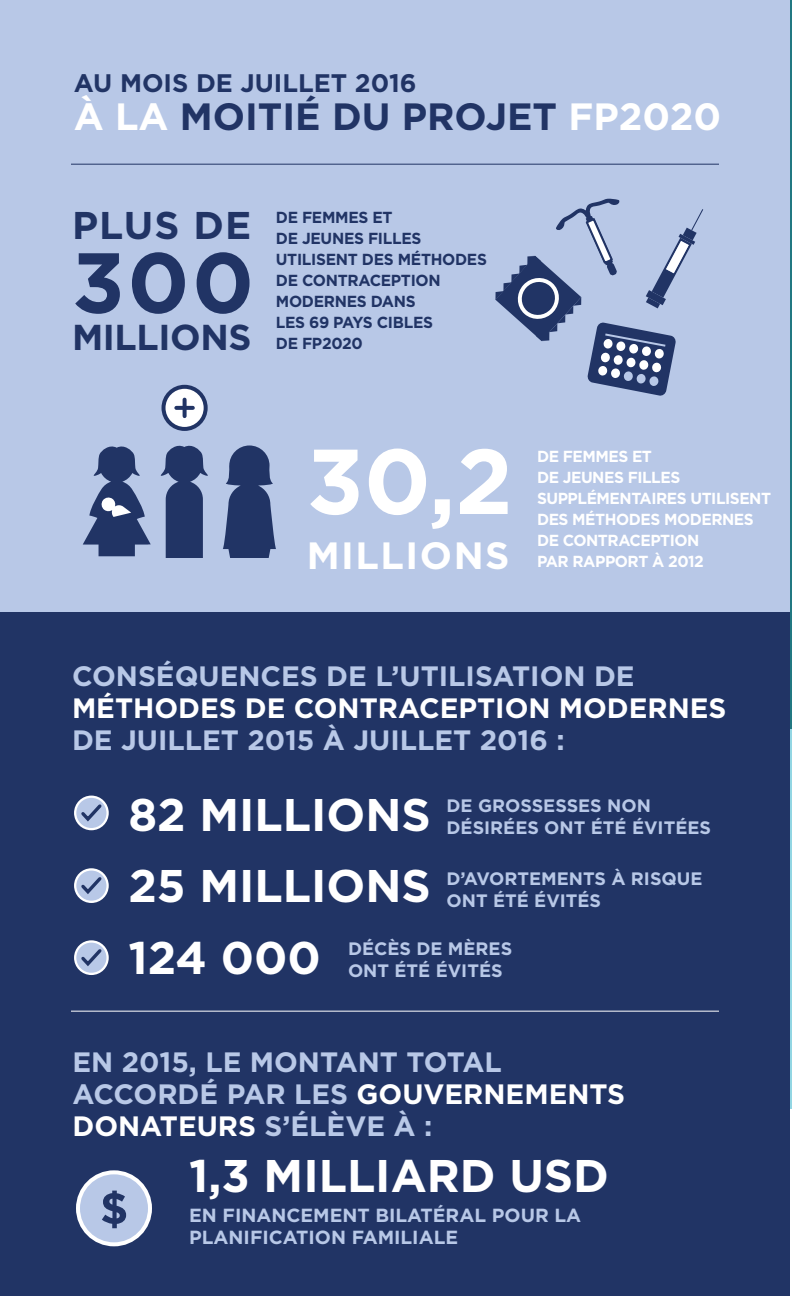
<style>
.page{position:relative;width:792px;height:1296px;background:#fff}
.page>*{position:absolute;margin:0;border:0;box-sizing:border-box;transform-origin:0 0}
.t1{font:700 92px "Gotham";color:#fff}
.t2{font:700 85px "Gotham";color:#213465}
.t3{font:700 45.8px "Gotham";color:#fff}
.t4{font:700 38.6px "Gotham";letter-spacing:.03em;color:#213465}
.t5{font:700 38px "Gotham";color:#213465}
.t6{font:700 38px "Gotham";letter-spacing:.04em;color:#fff}
.t7{font:700 36px "Gotham";letter-spacing:-.01em;color:#213465}
.t8{font:700 28px/32px "Gotham";color:#b8c8e7}
.t9{font:700 28px "Gotham";color:#fff}
.t10{font:700 25.4px "Gotham";color:#213465}
.t11{font:700 19px/22px "Gotham";color:#b8c8e7}
.t12{font:700 18px/22px "Gotham";color:#b8c8e7}
.t13{font:700 16px/21px "Gotham";letter-spacing:-.03em;color:#fff}
.t14{font:700 16px/21px "Gotham";letter-spacing:-.02em;color:#213465}
.s1{color:#fff}
</style>
<div class="page">
<hr style="left:790px;top:0;width:2px;height:729px;background:#217882">
<hr style="left:790px;top:729px;width:2px;height:380px;background:#92d6e3">
<div style="left:0;top:0;width:790px;height:633px;background:#b8c8e7"></div>
<div style="left:0;top:613px;width:790px;height:683px;background:#213465"></div>
<hr style="left:71px;top:1011px;width:648px;height:1px;background:#fff">
<hr style="left:71px;top:164px;width:648px;height:1px;background:#213465">
<div style="left:78px;top:1172px;width:72px;height:72px;background:#b8c8e7;border-radius:50%"></div>
<div style="left:76px;top:1170px;width:76px;height:76px;border:4px solid #fff;border-radius:50%"></div>
<svg style="left:102px;top:1191px;width:24px;height:37px"></svg>
<svg style="left:495px;top:198px;width:208px;height:198px"></svg>
<svg style="left:164px;top:387px;width:42px;height:42px"></svg>
<div style="left:162px;top:385px;width:46px;height:46px;border:4px solid #213465;border-radius:50%"></div>
<svg style="left:183px;top:400px;width:4px;height:16px"></svg>
<svg style="left:176px;top:406px;width:17px;height:4px"></svg>
<svg style="left:75px;top:797px;width:33px;height:32px"></svg>
<div style="left:74px;top:796px;width:35px;height:34px;border:2px solid #fff;border-radius:50%"></div>
<svg style="left:78px;top:801px;width:27px;height:23px"></svg>
<svg style="left:75px;top:869px;width:33px;height:33px"></svg>
<div style="left:74px;top:868px;width:35px;height:35px;border:2px solid #fff;border-radius:50%"></div>
<svg style="left:78px;top:874px;width:27px;height:23px"></svg>
<svg style="left:75px;top:941px;width:33px;height:33px"></svg>
<div style="left:74px;top:940px;width:35px;height:35px;border:2px solid #fff;border-radius:50%"></div>
<svg style="left:78px;top:946px;width:27px;height:23px"></svg>
<svg style="left:83px;top:446px;width:68px;height:110px"></svg>
<svg style="left:161px;top:445px;width:47px;height:113px"></svg>
<svg style="left:223px;top:445px;width:53px;height:113px"></svg>
<p class="t10" style="left:74px;top:66px;width:344px">AU MOIS DE JUILLET 2016</p>
<h3 class="t5" style="left:74px;top:92px;width:649px"><span class="s1">À LA</span> MOITIÉ DU PROJET <span class="s1">FP2020</span></h3>
<h3 class="t4" style="left:72px;top:200px;width:181px">PLUS DE</h3>
<h2 class="t2" style="left:72px;top:226px;width:184px">300</h2>
<p class="t7" style="left:72px;top:313px;width:181px">MILLIONS</p>
<p class="t14" style="left:276px;top:206px;width:213px">DE FEMMES ET<br>DE JEUNES FILLES<br>UTILISENT DES MÉTHODES<br>DE CONTRACEPTION<br>MODERNES DANS<br>LES 69 PAYS CIBLES<br>DE FP2020</p>
<h1 class="t1" style="left:307px;top:420px;width:208px">30,2</h1>
<h3 class="t6" style="left:307px;top:531px;width:204px">MILLIONS</h3>
<p class="t13" style="left:537px;top:445px;width:236px">DE FEMMES ET<br>DE JEUNES FILLES<br>SUPPLÉMENTAIRES UTILISENT<br>DES MÉTHODES MODERNES<br>DE CONTRACEPTION<br>PAR RAPPORT À 2012</p>
<p class="t8" style="left:72px;top:660px;width:564px">CONSÉQUENCES DE L’UTILISATION DE</p>
<p class="t9" style="left:72px;top:690px;width:656px">MÉTHODES DE CONTRACEPTION MODERNES</p>
<p class="t8" style="left:72px;top:724px;width:494px">DE JUILLET 2015 À JUILLET 2016 :</p>
<h3 class="t3" style="left:128px;top:785px;width:304px">82 MILLIONS</h3>
<p class="t12" style="left:447px;top:794px;width:266px">DE GROSSESSES NON<br>DÉSIRÉES ONT ÉTÉ ÉVITÉES</p>
<h3 class="t3" style="left:128px;top:855px;width:304px">25 MILLIONS</h3>
<p class="t12" style="left:447px;top:867px;width:257px">D’AVORTEMENTS À RISQUE<br>ONT ÉTÉ ÉVITÉS</p>
<h3 class="t3" style="left:128px;top:927px;width:194px">124 000</h3>
<p class="t12" style="left:348px;top:938px;width:166px">DÉCÈS DE MÈRES<br>ONT ÉTÉ ÉVITÉS</p>
<p class="t8" style="left:73px;top:1046px;width:554px">EN 2015, LE MONTANT TOTAL<br>ACCORDÉ PAR LES <span class="s1">GOUVERNEMENTS<br>DONATEURS</span> S’ÉLÈVE À :</p>
<h3 class="t3" style="left:189px;top:1145px;width:421px">1,3 MILLIARD USD</h3>
<p class="t11" style="left:189px;top:1204px;width:394px">EN FINANCEMENT BILATÉRAL POUR LA<br>PLANIFICATION FAMILIALE</p>
</div>
